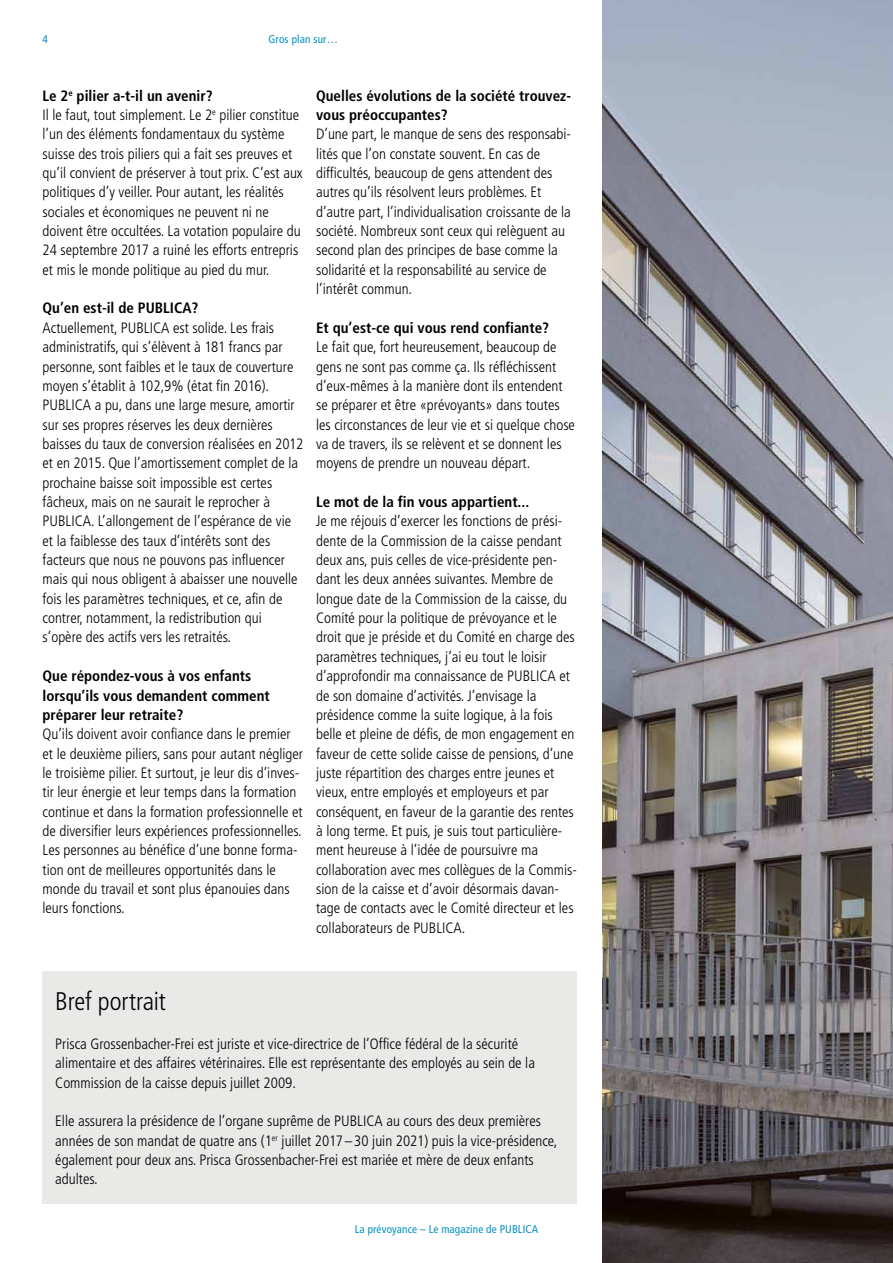
<style>
.page{position:relative;width:893px;height:1263px;background:#fff}
.page>*{position:absolute;margin:0;border:0;box-sizing:border-box;transform-origin:0 0}
.t1{font:300 condensed 25.5px "Frutiger";letter-spacing:-.005em;color:#000}
.t2{font:300 condensed 15px/19.4px "Frutiger";color:#000}
.t3{font:700 condensed 15px/19.4px "Frutiger";color:#000}
.t4{font:condensed 11.25px "Frutiger";letter-spacing:.01em;color:#0091c1}
.s1{font-weight:700}
</style>
<div class="page">
<div style="left:43px;top:971px;width:534px;height:233px;background:#e9e9e8"></div>
<img style="left:602px;top:0;width:291px;height:1263px">
<p class="t4" style="left:43px;top:32px;width:7px">4</p>
<p class="t4" style="left:269px;top:32px;width:71px">Gros plan sur…</p>
<p class="t2" style="left:43px;top:86px;width:262px"><span class="s1">Le 2</span><sup>e</sup> <span class="s1">pilier a-t-il un avenir?<br></span>Il le faut, tout simplement. Le 2<sup>e</sup> pilier constitue l’un des éléments fondamentaux du système suisse des trois piliers qui a fait ses preuves et qu’il convient de préserver à tout prix. C’est aux politiques d’y veiller. Pour autant, les réalités sociales et économiques ne peuvent ni ne doivent être occultées. La votation populaire du 24 septembre 2017 a ruiné les efforts entrepris et mis le monde politique au pied du mur.</p>
<p class="t3" style="left:43px;top:299px;width:157px">Qu’en est-il de PUBLICA?</p>
<p class="t2" style="left:43px;top:318px;width:262px">Actuellement, PUBLICA est solide. Les frais administratifs, qui s’élèvent à 181 francs par personne, sont faibles et le taux de couverture moyen s’établit à 102,9% (état fin 2016).<br>PUBLICA a pu, dans une large mesure, amortir sur ses propres réserves les deux dernières baisses du taux de conversion réalisées en 2012 et en 2015. Que l’amortissement complet de la prochaine baisse soit impossible est certes fâcheux, mais on ne saurait le reprocher à PUBLICA. L’allongement de l’espérance de vie et la faiblesse des taux d’intérêts sont des facteurs que nous ne pouvons pas influencer mais qui nous obligent à abaisser une nouvelle fois les paramètres techniques, et ce, afin de contrer, notamment, la redistribution qui s’opère des actifs vers les retraités.</p>
<p class="t3" style="left:43px;top:666px;width:229px">Que répondez-vous à vos enfants lorsqu’ils vous demandent comment préparer leur retraite?</p>
<p class="t2" style="left:43px;top:724px;width:262px">Qu’ils doivent avoir confiance dans le premier et le deuxième piliers, sans pour autant négliger le troisième pilier. Et surtout, je leur dis d’inves&shy;tir leur énergie et leur temps dans la formation continue et dans la formation professionnelle et de diversifier leurs expériences professionnelles.<br>Les personnes au bénéfice d’une bonne forma&shy;tion ont de meilleures opportunités dans le monde du travail et sont plus épanouies dans leurs fonctions.</p>
<p class="t3" style="left:316px;top:86px;width:256px">Quelles évolutions de la société trouvez&shy;vous préoccupantes?</p>
<p class="t2" style="left:316px;top:125px;width:256px">D’une part, le manque de sens des responsabi&shy;lités que l’on constate souvent. En cas de difficultés, beaucoup de gens attendent des autres qu’ils résolvent leurs problèmes. Et d’autre part, l’individualisation croissante de la société. Nombreux sont ceux qui relèguent au second plan des principes de base comme la solidarité et la responsabilité au service de l’intérêt commun.</p>
<p class="t3" style="left:316px;top:318px;width:235px">Et qu’est-ce qui vous rend confiante?</p>
<p class="t2" style="left:316px;top:337px;width:260px">Le fait que, fort heureusement, beaucoup de gens ne sont pas comme ça. Ils réfléchissent d’eux-mêmes à la manière dont ils entendent se préparer et être «prévoyants» dans toutes les circonstances de leur vie et si quelque chose va de travers, ils se relèvent et se donnent les moyens de prendre un nouveau départ.</p>
<p class="t3" style="left:316px;top:492px;width:215px">Le mot de la fin vous appartient...</p>
<p class="t2" style="left:316px;top:512px;width:262px">Je me réjouis d’exercer les fonctions de prési&shy;dente de la Commission de la caisse pendant deux ans, puis celles de vice-présidente pen&shy;dant les deux années suivantes. Membre de longue date de la Commission de la caisse, du Comité pour la politique de prévoyance et le droit que je préside et du Comité en charge des paramètres techniques, j’ai eu tout le loisir d’approfondir ma connaissance de PUBLICA et de son domaine d’activités. J’envisage la présidence comme la suite logique, à la fois belle et pleine de défis, de mon engagement en faveur de cette solide caisse de pensions, d’une juste répartition des charges entre jeunes et vieux, entre employés et employeurs et par conséquent, en faveur de la garantie des rentes à long terme. Et puis, je suis tout particulière&shy;ment heureuse à l’idée de poursuivre ma collaboration avec mes collègues de la Commis&shy;sion de la caisse et d’avoir désormais davan&shy;tage de contacts avec le Comité directeur et les collaborateurs de PUBLICA.</p>
<h1 class="t1" style="left:55px;top:987px;width:112px">Bref portrait</h1>
<p class="t2" style="left:55px;top:1034px;width:481px">Prisca Grossenbacher-Frei est juriste et vice-directrice de l’Office fédéral de la sécurité alimentaire et des affaires vétérinaires. Elle est représentante des employés au sein de la<br>Commission de la caisse depuis juillet 2009.</p>
<p class="t2" style="left:55px;top:1111px;width:504px">Elle assurera la présidence de l’organe suprême de PUBLICA au cours des deux premières années de son mandat de quatre ans (1<sup>er</sup> juillet 2017 – 30 juin 2021) puis la vice-présidence, également pour deux ans. Prisca Grossenbacher-Frei est mariée et mère de deux enfants adultes.</p>
<p class="t4" style="left:355px;top:1223px;width:185px">La prévoyance – Le magazine de PUBLICA</p>
</div>
